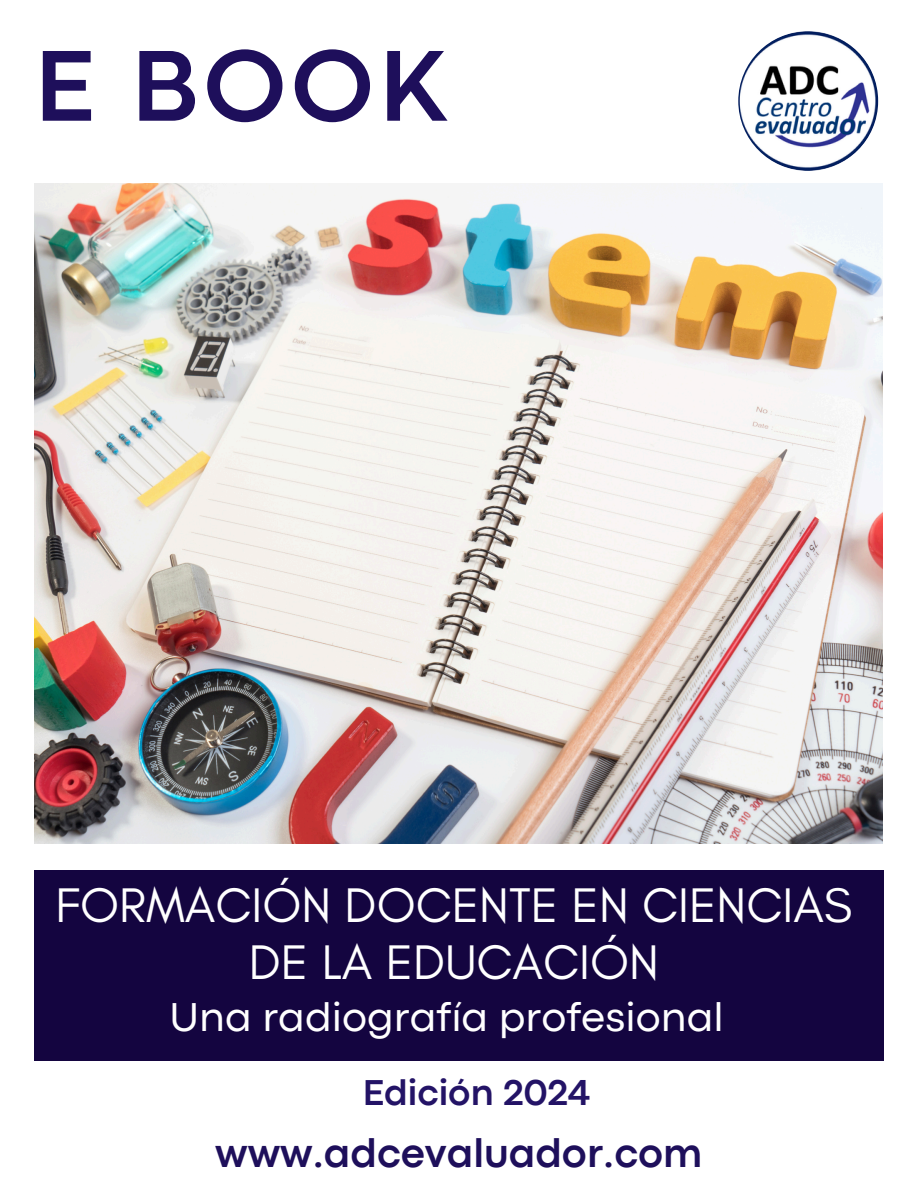
<style>
.page{position:relative;width:918px;height:1188px;background:#fff}
.page>*{position:absolute;margin:0;border:0;box-sizing:border-box;transform-origin:0 0}
.t1{font:700 105px "Codec Pro";color:#1e0f5b}
.t2{font:49.5px/57.3px "Glacial Indifference";color:#fff;text-align:center}
.t3{font:42px "Codec Pro";color:#fff}
.t4{font:700 42px "Codec Pro";color:#1e0f5b}
.t5{font:700 37.5px "Codec Pro";color:#231366}
</style>
<div class="page">
<img style="left:35px;top:183px;width:848px;height:660px">
<div style="left:35px;top:870px;width:848px;height:191px;background:#140540"></div>
<img style="left:738px;top:31px;width:140px;height:140px;border-radius:50%">
<p class="t1" style="left:35px;top:49px;width:415px">E BOOK</p>
<h2 class="t2" style="left:55px;top:876px;width:798px">FORMACIÓN DOCENTE EN CIENCIAS<br>DE LA EDUCACIÓN</h2>
<p class="t3" style="left:169px;top:1002px;width:556px">Una radiografía profesional</p>
<h4 class="t5" style="left:363px;top:1079px;width:229px">Edición 2024</h4>
<h3 class="t4" style="left:215px;top:1138px;width:489px">www.adcevaluador.com</h3>
</div>
